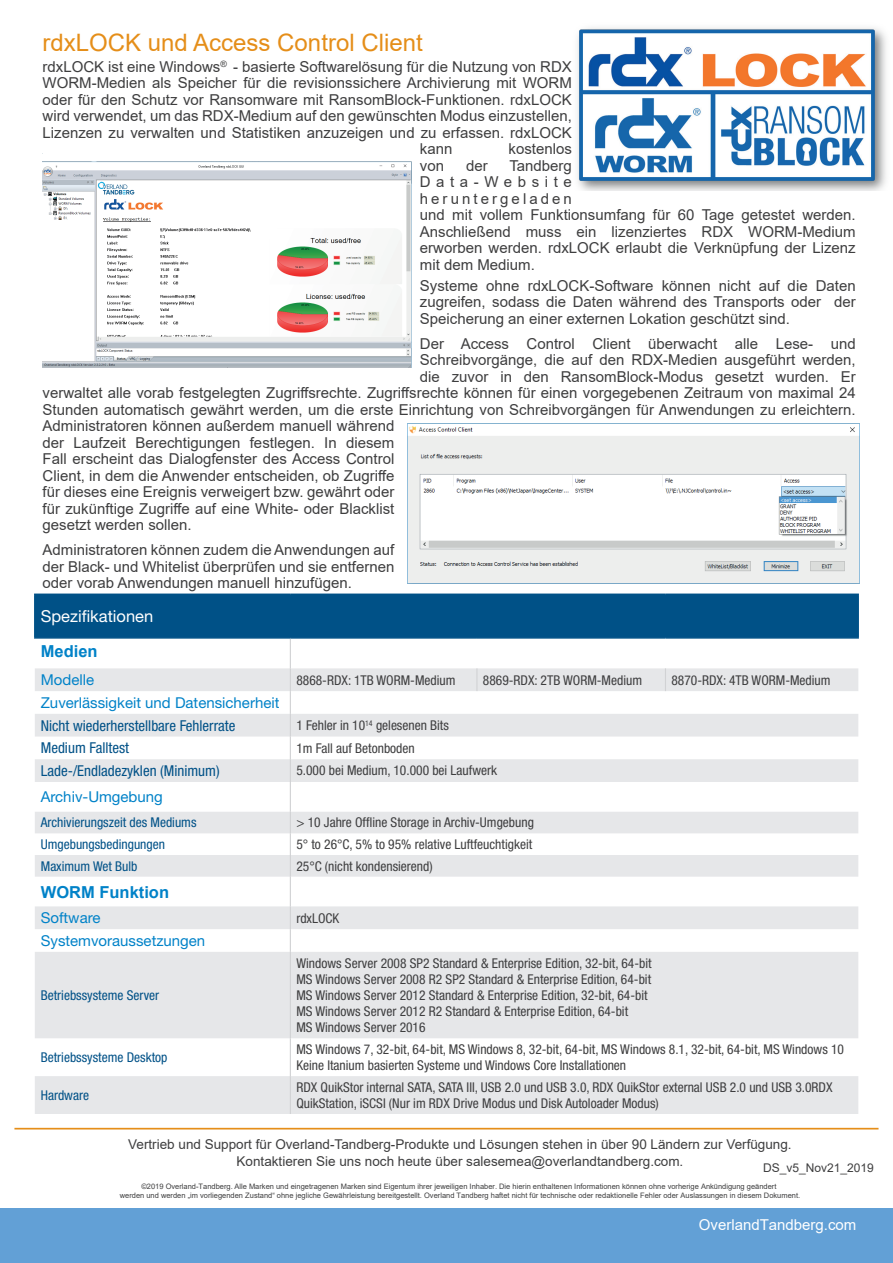
<style>
.page{position:relative;width:893px;height:1263px;background:#fff}
.page>*{position:absolute;margin:0;border:0;box-sizing:border-box;transform-origin:0 0}
.t1{font:24px "Arial";color:#e58e19}
.t2{font:700 16.5px "Arial";color:#0082c8}
.t3{font:16.5px "Helvetica Neue LT Std";color:#fff}
.t4{font:15px/16.5px "Arial";color:#3e3e3f;text-align:justify}
.t5{font:15px "Helvetica Neue LT Std";color:#0082c8}
.t6{font:condensed 15px "Helvetica Neue LT Std";color:#005187}
.t7{font:15px "Arial";color:#fff}
.t8{font:condensed 13.5px/16.2px "Helvetica Neue LT Std";color:#3e3e3f}
.t9{font:13.5px/16.2px "Arial";color:#3e3e3f;text-align:center}
.t10{font:condensed 13.5px "Helvetica Neue LT Std";color:#005187}
.t11{font:12px "Arial";color:#3e3e3f}
.t12{font:7.5px/9px "Arial";color:#3e3e3f;text-align:center}
</style>
<div class="page">
<div style="left:0;top:1208px;width:893px;height:55px;background:#62a0d6"></div>
<hr style="left:14px;top:1128px;width:864px;height:1px;background:#e58e19">
<img style="left:407px;top:424px;width:453px;height:160px">
<img style="left:43px;top:161px;width:368px;height:206px">
<svg style="left:35px;top:811px;width:823px;height:303px;fill:#e6e7e9"></svg>
<svg style="left:35px;top:595px;width:823px;height:187px"></svg>
<hr style="left:290px;top:782px;width:1px;height:30px;background:#d1d2d4">
<svg style="left:290px;top:812px;width:1px;height:140px"></svg>
<hr style="left:290px;top:952px;width:1px;height:86px;background:#d1d2d4">
<hr style="left:290px;top:1038px;width:1px;height:38px;background:#d1d2d4">
<hr style="left:290px;top:1076px;width:1px;height:38px;background:#d1d2d4">
<hr style="left:34px;top:593px;width:256px;height:2px;background:#005187">
<hr style="left:34px;top:595px;width:2px;height:42px;background:#005187">
<hr style="left:290px;top:593px;width:187px;height:2px;background:#005187">
<hr style="left:477px;top:593px;width:188px;height:2px;background:#005187">
<hr style="left:665px;top:593px;width:194px;height:2px;background:#005187">
<hr style="left:34px;top:637px;width:256px;height:2px;background:#005187">
<hr style="left:290px;top:637px;width:187px;height:2px;background:#005187">
<hr style="left:477px;top:637px;width:188px;height:2px;background:#005187">
<hr style="left:665px;top:637px;width:194px;height:2px;background:#005187">
<hr style="left:290px;top:595px;width:1px;height:42px;background:#005187">
<hr style="left:858px;top:595px;width:1px;height:42px;background:#005187">
<img style="left:577px;top:28px;width:309px;height:163px">
<h1 class="t1" style="left:43px;top:26px;width:382px">rdxLOCK und Access Control Client</h1>
<p class="t4" style="left:43px;top:58px;width:531px">rdxLOCK ist eine Windows<sup>®</sup> - basierte Softwarelösung für die Nutzung von RDX</p>
<p class="t4" style="left:43px;top:75px;width:531px">WORM-Medien als Speicher für die revisionssichere Archivierung mit WORM</p>
<p class="t4" style="left:43px;top:91px;width:531px">oder für den Schutz vor Ransomware mit RansomBlock-Funktionen. rdxLOCK</p>
<p class="t4" style="left:43px;top:108px;width:531px">wird verwendet, um das RDX-Medium auf den gewünschten Modus einzustellen,</p>
<p class="t4" style="left:43px;top:124px;width:531px">Lizenzen zu verwalten und Statistiken anzuzeigen und zu erfassen. rdxLOCK</p>
<p class="t4" style="left:420px;top:141px;width:34px">kann</p>
<p class="t4" style="left:509px;top:141px;width:65px">kostenlos</p>
<p class="t4" style="left:420px;top:157px;width:26px">von</p>
<p class="t4" style="left:466px;top:157px;width:23px">der</p>
<p class="t4" style="left:420px;top:157px;width:437px;text-align:left;text-indent:90px">Tandberg<br>Data-Website<br>heruntergeladen<br>und mit vollem Funktionsumfang für 60 Tage getestet werden.<br>Anschließend muss ein lizenziertes RDX WORM-Medium erworben werden. rdxLOCK erlaubt die Verknüpfung der Lizenz mit dem Medium.</p>
<p class="t4" style="left:420px;top:277px;width:437px">Systeme ohne rdxLOCK-Software können nicht auf die Daten zugreifen, sodass die Daten während des Transports oder der Speicherung an einer externen Lokation geschützt sind.</p>
<p class="t4" style="left:420px;top:335px;width:437px">Der Access Control Client überwacht alle Lese- und</p>
<p class="t4" style="left:420px;top:352px;width:437px">Schreibvorgänge, die auf den RDX-Medien ausgeführt werden,</p>
<p class="t4" style="left:420px;top:368px;width:437px">die zuvor in den RansomBlock-Modus gesetzt wurden. Er</p>
<p class="t4" style="left:43px;top:385px;width:815px">verwaltet alle vorab festgelegten Zugriffsrechte. Zugriffsrechte können für einen vorgegebenen Zeitraum von maximal 24</p>
<p class="t4" style="left:43px;top:401px;width:815px">Stunden automatisch gewährt werden, um die erste Einrichtung von Schreibvorgängen für Anwendungen zu erleichtern.</p>
<p class="t4" style="left:43px;top:418px;width:353px">Administratoren können außerdem manuell während</p>
<p class="t4" style="left:43px;top:434px;width:353px">der Laufzeit Berechtigungen festlegen. In diesem</p>
<p class="t4" style="left:43px;top:451px;width:353px">Fall erscheint das Dialogfenster des Access Control</p>
<p class="t4" style="left:43px;top:467px;width:353px">Client, in dem die Anwender entscheiden, ob Zugriffe</p>
<p class="t4" style="left:43px;top:484px;width:353px">für dieses eine Ereignis verweigert bzw. gewährt oder</p>
<p class="t4" style="left:43px;top:500px;width:353px">für zukünftige Zugriffe auf eine White- oder Blacklist</p>
<p class="t4" style="left:43px;top:517px;width:151px">gesetzt werden sollen.</p>
<p class="t4" style="left:43px;top:542px;width:353px">Administratoren können zudem die Anwendungen auf der Black- und Whitelist überprüfen und sie entfernen oder vorab Anwendungen manuell hinzufügen.</p>
<p class="t3" style="left:41px;top:606px;width:114px">Spezifikationen</p>
<p class="t2" style="left:41px;top:639px;width:58px">Medien</p>
<p class="t5" style="left:41px;top:671px;width:55px">Modelle</p>
<p class="t8" style="left:296px;top:672px;width:161px">8868-RDX: 1TB WORM-Medium</p>
<p class="t8" style="left:483px;top:672px;width:161px">8869-RDX: 2TB WORM-Medium</p>
<p class="t8" style="left:671px;top:672px;width:161px">8870-RDX: 4TB WORM-Medium</p>
<p class="t5" style="left:41px;top:693px;width:240px">Zuverlässigkeit und Datensicherheit</p>
<p class="t6" style="left:41px;top:716px;width:196px">Nicht wiederherstellbare Fehlerrate</p>
<p class="t8" style="left:296px;top:717px;width:154px">1 Fehler in 10<sup>14</sup> gelesenen Bits</p>
<p class="t6" style="left:41px;top:739px;width:90px">Medium Falltest</p>
<p class="t8" style="left:296px;top:740px;width:120px">1m Fall auf Betonboden</p>
<p class="t6" style="left:41px;top:762px;width:180px">Lade-/Endladezyklen (Minimum)</p>
<p class="t8" style="left:296px;top:762px;width:202px">5.000 bei Medium, 10.000 bei Laufwerk</p>
<p class="t5" style="left:41px;top:788px;width:123px">Archiv-Umgebung</p>
<p class="t10" style="left:41px;top:815px;width:157px">Archivierungszeit des Mediums</p>
<p class="t8" style="left:296px;top:814px;width:239px">&gt; 10 Jahre Offline Storage in Archiv-Umgebung</p>
<p class="t10" style="left:41px;top:836px;width:126px">Umgebungsbedingungen</p>
<p class="t8" style="left:296px;top:836px;width:237px">5° to 26°C, 5% to 95% relative Luftfeuchtigkeit</p>
<p class="t10" style="left:41px;top:858px;width:98px">Maximum Wet Bulb</p>
<p class="t8" style="left:296px;top:858px;width:138px">25°C (nicht kondensierend)</p>
<p class="t2" style="left:41px;top:880px;width:130px">WORM Funktion</p>
<p class="t5" style="left:41px;top:909px;width:61px">Software</p>
<p class="t8" style="left:296px;top:910px;width:44px">rdxLOCK</p>
<p class="t5" style="left:41px;top:931px;width:166px">Systemvoraussetzungen</p>
<p class="t10" style="left:41px;top:987px;width:120px">Betriebssysteme Server</p>
<p class="t8" style="left:296px;top:954px;width:357px">Windows Server 2008 SP2 Standard &amp; Enterprise Edition, 32-bit, 64-bit MS Windows Server 2008 R2 SP2 Standard &amp; Enterprise Edition, 64-bit MS Windows Server 2012 Standard &amp; Enterprise Edition, 32-bit, 64-bit MS Windows Server 2012 R2 Standard &amp; Enterprise Edition, 64-bit<br>MS Windows Server 2016</p>
<p class="t10" style="left:41px;top:1049px;width:128px">Betriebssysteme Desktop</p>
<p class="t8" style="left:296px;top:1041px;width:549px">MS Windows 7, 32-bit, 64-bit, MS Windows 8, 32-bit, 64-bit, MS Windows 8.1, 32-bit, 64-bit, MS Windows 10<br>Keine Itanium basierten Systeme und Windows Core Installationen</p>
<p class="t10" style="left:41px;top:1087px;width:50px">Hardware</p>
<p class="t8" style="left:296px;top:1079px;width:538px">RDX QuikStor internal SATA, SATA III, USB 2.0 und USB 3.0, RDX QuikStor external USB 2.0 und USB 3.0RDX<br>QuikStation, iSCSI (Nur im RDX Drive Modus und Disk Autoloader Modus)</p>
<p class="t9" style="left:128px;top:1136px;width:665px">Vertrieb und Support für Overland-Tandberg-Produkte und Lösungen stehen in über 90 Ländern zur Verfügung.<br>Kontaktieren Sie uns noch heute über salesemea@overlandtandberg.com.</p>
<p class="t11" style="left:763px;top:1159px;width:112px">DS_v5_Nov21_2019</p>
<p class="t12" style="left:120px;top:1182px;width:682px">©2019 Overland-Tandberg. Alle Marken und eingetragenen Marken sind Eigentum ihrer jeweiligen Inhaber. Die hierin enthaltenen Informationen können ohne vorherige Ankündigung geändert<br>werden und werden „im vorliegenden Zustand“ ohne jegliche Gewährleistung bereitgestellt. Overland Tandberg haftet nicht für technische oder redaktionelle Fehler oder Auslassungen in diesem Dokument.</p>
<p class="t7" style="left:699px;top:1215px;width:159px">OverlandTandberg.com</p>
</div>
